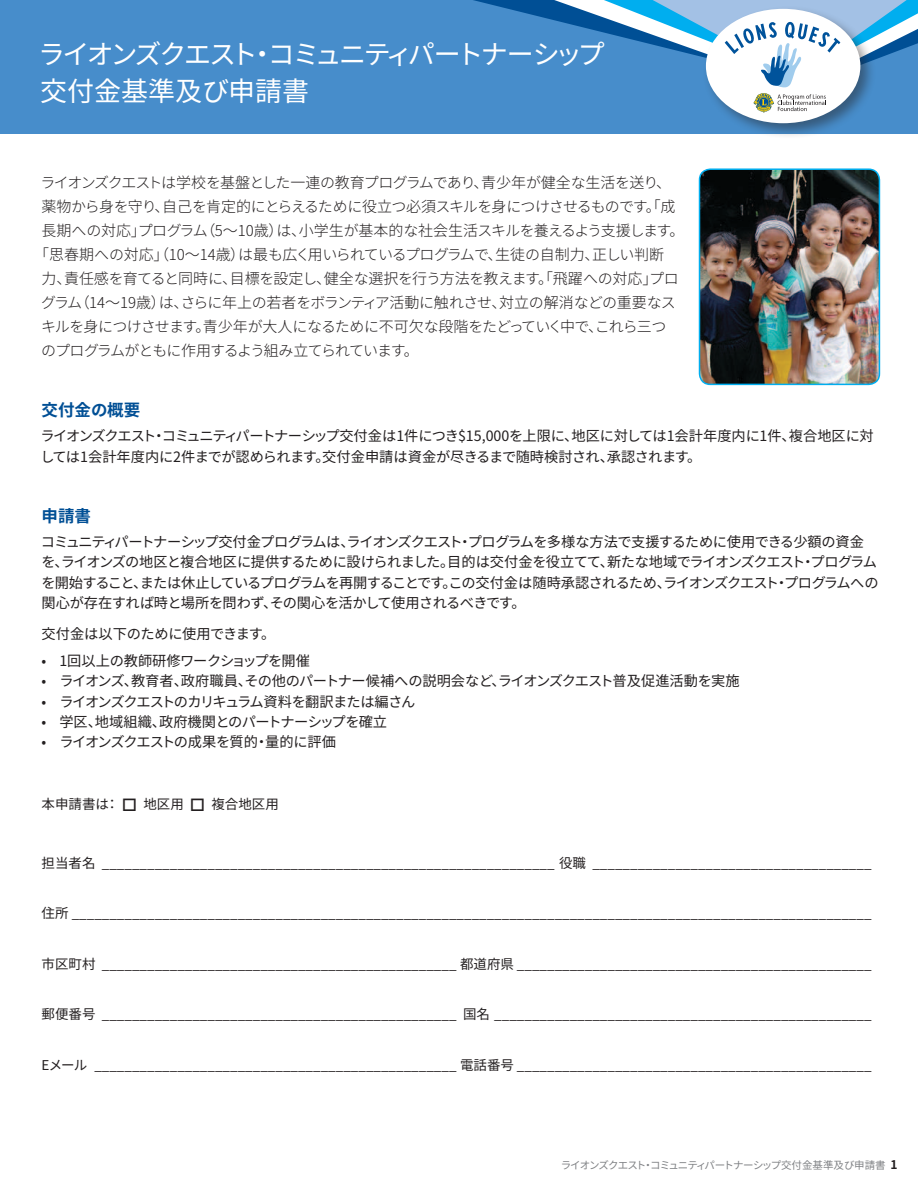
<style>
.page{position:relative;width:918px;height:1188px;background:#fff}
.page>*{position:absolute;margin:0;border:0;box-sizing:border-box;transform-origin:0 0}
.t1{font:27px/37.5px "Noto Sans CJ Kjp";letter-spacing:-.08em;color:#fff}
.t2{font:700 16.5px "Noto Sans CJ Kjp";color:#004f95}
.t3{font:300 15px "Noto Sans CJ Kjp";letter-spacing:-.03em;color:#231f20}
.t4{font:300 15px "Noto Sans CJ Kjp";letter-spacing:-.055em;color:#231f20}
.t5{font:300 15px "Noto Sans CJ Kjp";letter-spacing:-.06em;color:#231f20}
.t6{font:14.25px/20.2px "Noto Sans CJ Kjp";letter-spacing:-.035em;color:#231f20}
.t7{font:14.25px "Noto Sans CJ Kjp";letter-spacing:-.085em;color:#231f20}
.t8{font:14.25px "Noto Sans CJ Kjp";letter-spacing:-.065em;color:#231f20}
.t9{font:14.25px "Noto Sans CJ Kjp";letter-spacing:-.015em;color:#231f20}
.t10{font:13.5px "Noto Sans CJ Kjp";color:#231f20}
.t11{font:13.5px "Noto Sans CJ Kjp";letter-spacing:-.03em;color:#231f20}
.t12{font:10.5px "Noto Sans CJ Kjp";letter-spacing:-.075em;color:#808285}
.s1{font-weight:700;font-size:12px;color:#231f20}
</style>
<div class="page">
<div style="left:0;top:0;width:918px;height:133px;background:#478dcb"></div>
<div style="left:702px;top:5px;width:175px;height:135px;background:#231f20;opacity:.46"></div>
<div style="left:706px;top:9px;width:154px;height:114px;background:#fff;border-radius:50%"></div>
<svg style="left:473px;top:0;width:445px;height:112px"></svg>
<img style="left:700px;top:171px;width:179px;height:213px">
<div style="left:699px;top:168px;width:181px;height:217px;border:2px solid #00aeef;border-radius:11px"></div>
<h1 class="t1" style="left:38px;top:36px;width:568px">ライオンズクエスト・コミュニティパートナーシップ交付金基準及び申請書</h1>
<p class="t3" style="left:40px;top:174px;width:632px">ライオンズクエストは学校を基盤とした一連の教育プログラムであり、青少年が健全な生活を送り、</p>
<p class="t4" style="left:42px;top:198px;width:636px">薬物から身を守り、自己を肯定的にとらえるために役立つ必須スキルを身につけさせるものです。「成</p>
<p class="t3" style="left:42px;top:222px;width:645px">長期への対応」プログラム（5～10歳）は、小学生が基本的な社会生活スキルを養えるよう支援します。</p>
<p class="t3" style="left:34px;top:246px;width:631px">「思春期への対応」（10～14歳）は最も広く用いられているプログラムで、生徒の自制力、正しい判断</p>
<p class="t3" style="left:42px;top:270px;width:639px">力、責任感を育てると同時に、目標を設定し、健全な選択を行う方法を教えます。「飛躍への対応」プロ</p>
<p class="t3" style="left:41px;top:294px;width:636px">グラム（14～19歳）は、さらに年上の若者をボランティア活動に触れさせ、対立の解消などの重要なス</p>
<p class="t3" style="left:41px;top:318px;width:627px">キルを身につけさせます。青少年が大人になるために不可欠な段階をたどっていく中で、これら三つ</p>
<p class="t5" style="left:41px;top:342px;width:379px">のプログラムがともに作用するよう組み立てられています。</p>
<p class="t2" style="left:42px;top:400px;width:100px">交付金の概要</p>
<p class="t6" style="left:40px;top:426px;width:835px">ライオンズクエスト・コミュニティパートナーシップ交付金は1件につき$15,000を上限に、地区に対しては1会計年度内に1件、複合地区に対しては1会計年度内に2件までが認められます。交付金申請は資金が尽きるまで随時検討され、承認されます。</p>
<p class="t2" style="left:42px;top:506px;width:51px">申請書</p>
<p class="t6" style="left:41px;top:532px;width:839px">コミュニティパートナーシップ交付金プログラムは、ライオンズクエスト・プログラムを多様な方法で支援するために使用できる少額の資金を、ライオンズの地区と複合地区に提供するために設けられました。目的は交付金を役立てて、新たな地域でライオンズクエスト・プログラムを開始すること、または休止しているプログラムを再開することです。この交付金は随時承認されるため、ライオンズクエスト・プログラムへの関心が存在すれば時と場所を問わず、その関心を活かして使用されるべきです。</p>
<p class="t9" style="left:42px;top:626px;width:235px">交付金は以下のために使用できます。</p>
<p class="t6" style="left:42px;top:651px;width:270px">• 1回以上の教師研修ワークショップを開催</p>
<p class="t6" style="left:42px;top:671px;width:700px">• ライオンズ、教育者、政府職員、その他のパートナー候補への説明会など、ライオンズクエスト普及促進活動を実施</p>
<p class="t7" style="left:42px;top:693px;width:375px">• ライオンズクエストのカリキュラム資料を翻訳または編さん</p>
<p class="t6" style="left:42px;top:712px;width:347px">• 学区、地域組織、政府機関とのパートナーシップを確立</p>
<p class="t8" style="left:42px;top:734px;width:296px">• ライオンズクエストの成果を質的・量的に評価</p>
<p class="t10" style="left:42px;top:797px;width:239px">本申請書は： □ 地区用 □ 複合地区用</p>
<p class="t10" style="left:42px;top:855px;width:832px">担当者名 ____________________________________________________________ 役職 _____________________________________</p>
<p class="t10" style="left:42px;top:906px;width:832px">住所 __________________________________________________________________________________________________________</p>
<p class="t10" style="left:42px;top:956px;width:832px">市区町村 _______________________________________________ 都道府県 _______________________________________________</p>
<p class="t10" style="left:42px;top:1007px;width:832px">郵便番号 _______________________________________________ 国名 __________________________________________________</p>
<p class="t11" style="left:42px;top:1057px;width:832px">Eメール ________________________________________________ 電話番号 _______________________________________________</p>
<p class="t12" style="left:561px;top:1159px;width:338px">ライオンズクエスト・コミュニティパートナーシップ交付金基準及び申請書 <span class="s1">1</span></p>
</div>
